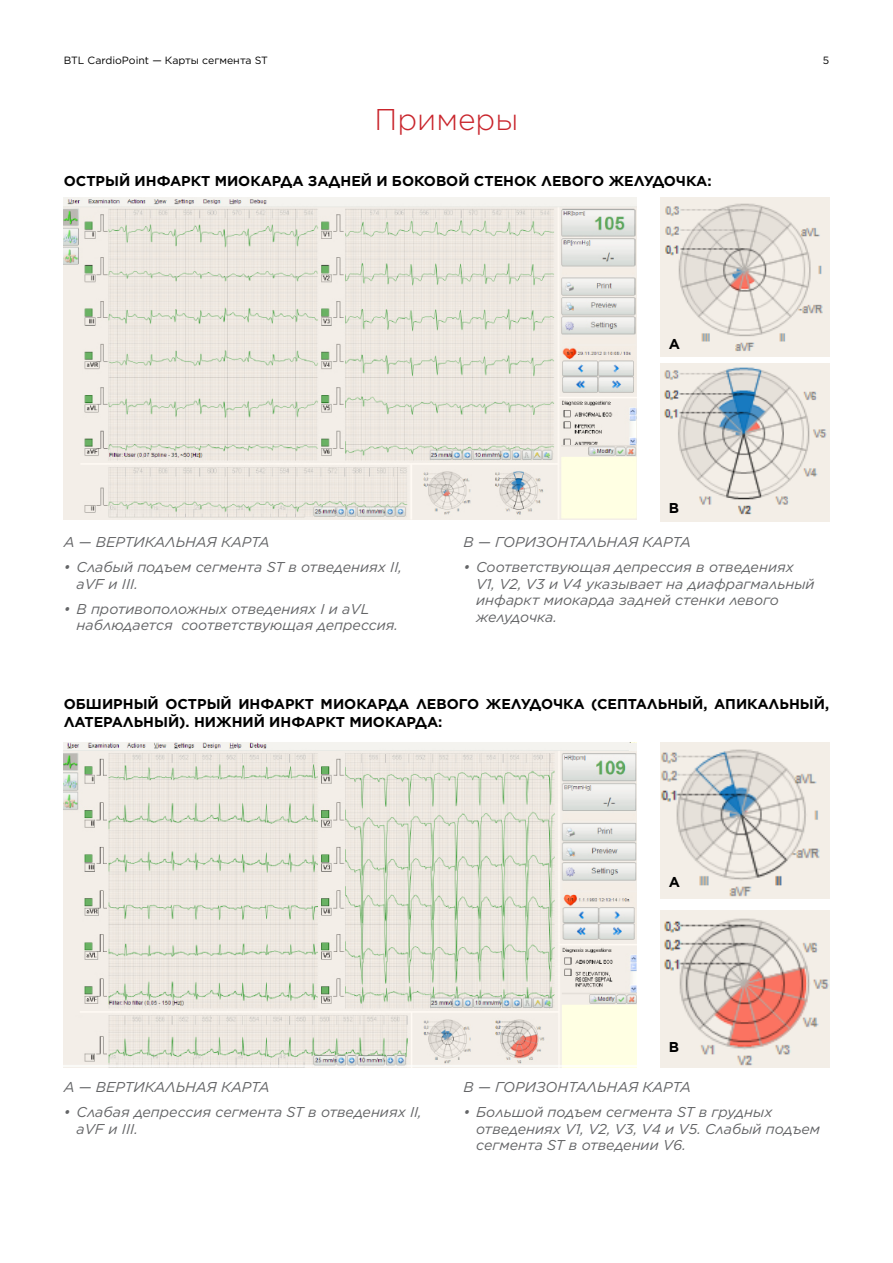
<style>
.page{position:relative;width:893px;height:1263px;background:#fff}
.page>*{position:absolute;margin:0;border:0;box-sizing:border-box;transform-origin:0 0}
.t1{font:300 30px "Gotham";color:#c9252c}
.t2{font:italic 14.25px/16.5px "Gotham";color:#636466}
.t3{font:700 14.25px/18px "Gotham";color:#000}
.t4{font:10.5px "Gotham";color:#000}
</style>
<div class="page">
<img style="left:660px;top:743px;width:169px;height:155px">
<img style="left:660px;top:911px;width:169px;height:156px">
<img style="left:660px;top:198px;width:169px;height:158px">
<img style="left:660px;top:364px;width:169px;height:158px">
<img style="left:64px;top:198px;width:573px;height:321px">
<img style="left:64px;top:743px;width:573px;height:324px">
<div style="left:629px;top:743px;width:8px;height:7px;background:#f4f3ef"></div>
<p class="t4" style="left:64px;top:53px;width:206px">BTL CardioPoint — Карты сегмента ST</p>
<p class="t4" style="left:823px;top:53px;width:8px">5</p>
<h1 class="t1" style="left:375px;top:101px;width:145px">Примеры</h1>
<p class="t3" style="left:64px;top:172px;width:649px">ОСТРЫЙ ИНФАРКТ МИОКАРДА ЗАДНЕЙ И БОКОВОЙ СТЕНОК ЛЕВОГО ЖЕЛУДОЧКА:</p>
<p class="t3" style="left:669px;top:335px;width:13px">A</p>
<p class="t2" style="left:64px;top:534px;width:207px">A — ВЕРТИКАЛЬНАЯ КАРТА</p>
<p class="t2" style="left:77px;top:559px;width:327px;text-indent:-13px">• Слабый подъем сегмента ST в отведениях II, aVF и III.</p>
<p class="t2" style="left:77px;top:600px;width:323px;text-indent:-13px">• В противоположных отведениях I и aVL наблюдается соответствующая депрессия.</p>
<p class="t3" style="left:669px;top:499px;width:12px">B</p>
<p class="t2" style="left:463px;top:534px;width:229px">B — ГОРИЗОНТАЛЬНАЯ КАРТА</p>
<p class="t2" style="left:476px;top:559px;width:340px;text-indent:-13px">• Соответствующая депрессия в отведениях V1, V2, V3 и V4 указывает на диафрагмальный инфаркт миокарда задней стенки левого желудочка.</p>
<p class="t3" style="left:64px;top:695px;width:767px">ОБШИРНЫЙ ОСТРЫЙ ИНФАРКТ МИОКАРДА ЛЕВОГО ЖЕЛУДОЧКА (СЕПТАЛЬНЫЙ, АПИКАЛЬНЫЙ,<br>ЛАТЕРАЛЬНЫЙ). НИЖНИЙ ИНФАРКТ МИОКАРДА:</p>
<p class="t3" style="left:669px;top:873px;width:13px">A</p>
<p class="t2" style="left:64px;top:1079px;width:207px">A — ВЕРТИКАЛЬНАЯ КАРТА</p>
<p class="t2" style="left:77px;top:1104px;width:347px;text-indent:-13px">• Слабая депрессия сегмента ST в отведениях II, aVF и III.</p>
<p class="t3" style="left:669px;top:1038px;width:12px">B</p>
<p class="t2" style="left:463px;top:1079px;width:229px">B — ГОРИЗОНТАЛЬНАЯ КАРТА</p>
<p class="t2" style="left:476px;top:1104px;width:345px;text-indent:-13px">• Большой подъем сегмента ST в грудных отведениях V1, V2, V3, V4 и V5. Слабый подъем сегмента ST в отведении V6.</p>
</div>
